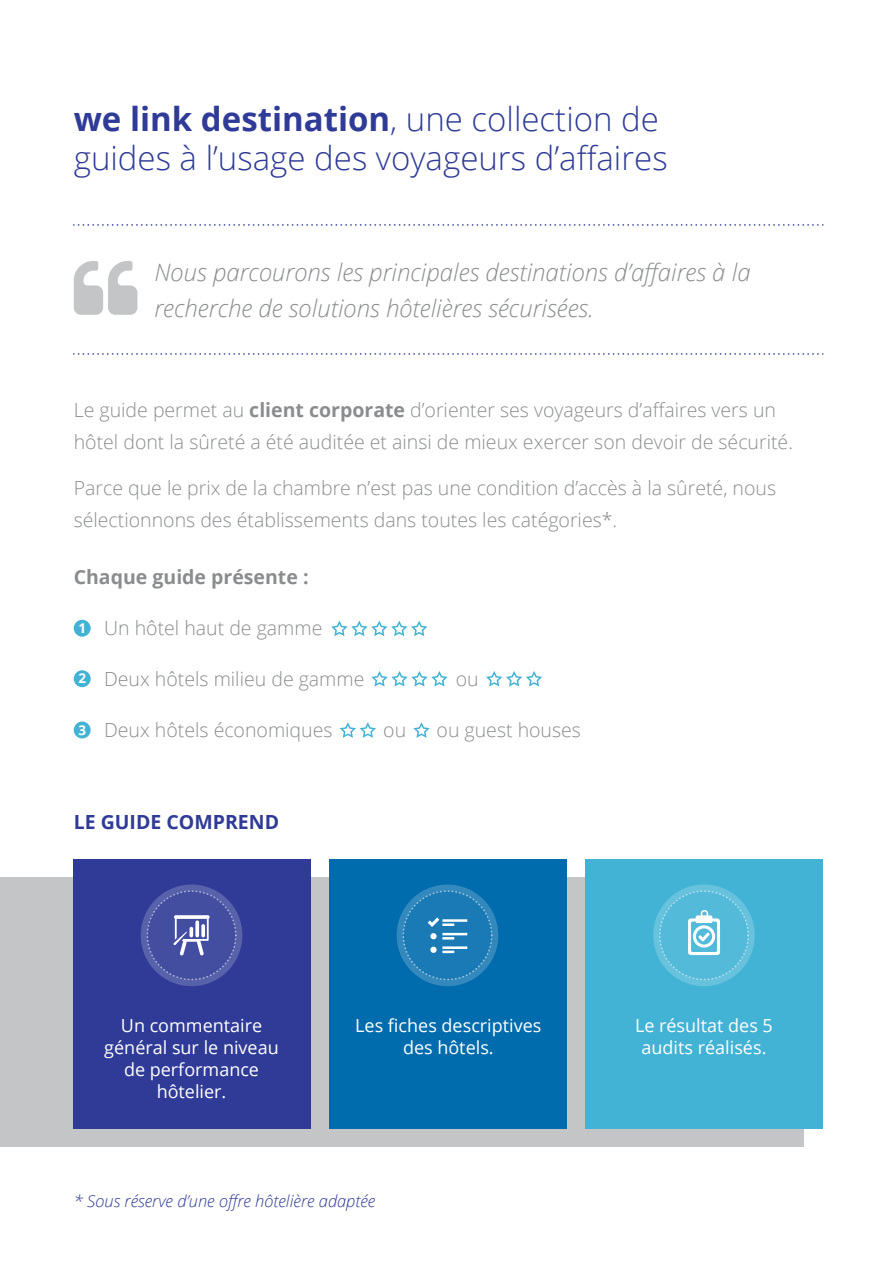
<style>
.page{position:relative;width:893px;height:1263px;background:#fff}
.page>*{position:absolute;margin:0;border:0;box-sizing:border-box;transform-origin:0 0}
.t1{font:300 33px/39.6px "Open Sans";color:#2f3b97}
.t2{font:italic 300 24px/36px "Open Sans";color:#8a8c8e}
.t3{font:300 19.5px/31.5px "Open Sans";color:#8a8c8e}
.t4{font:700 19.5px "Open Sans";color:#8a8c8e}
.t5{font:700 19.5px "Open Sans";color:#2f3b97}
.t6{font:18px/21.9px "Open Sans";color:#fff;text-align:center}
.t7{font:italic 300 16.5px "Open Sans";color:#2f3b97}
.t8{font:700 13.5px "Open Sans";color:#fff}
.s1{font-weight:700}
</style>
<div class="page">
<div style="left:0;top:877px;width:804px;height:270px;background:#c4c5c6"></div>
<div style="left:73px;top:859px;width:237px;height:269px;background:#2f3b97"></div>
<div style="left:329px;top:859px;width:238px;height:269px;background:#006cad"></div>
<div style="left:585px;top:859px;width:238px;height:269px;background:#42b3d5"></div>
<svg style="left:141px;top:884px;width:101px;height:102px;background:#5963ab"></svg>
<div style="left:147px;top:891px;width:89px;height:88px;background:#434ea1;border-radius:50%"></div>
<div style="left:146px;top:890px;width:91px;height:90px;border:2px dashed #fff;border-radius:50%"></div>
<svg style="left:74px;top:224px;width:750px;height:2px"></svg>
<svg style="left:74px;top:353px;width:750px;height:2px"></svg>
<div style="left:74px;top:620px;width:17px;height:17px;background:#42b3d5;border-radius:50%"></div>
<div style="left:74px;top:670px;width:17px;height:17px;background:#42b3d5;border-radius:50%"></div>
<div style="left:74px;top:721px;width:17px;height:17px;background:#42b3d5;border-radius:50%"></div>
<svg style="left:486px;top:671px;width:56px;height:15px"></svg>
<svg style="left:340px;top:722px;width:36px;height:16px"></svg>
<svg style="left:413px;top:722px;width:17px;height:16px"></svg>
<svg style="left:371px;top:671px;width:77px;height:15px"></svg>
<svg style="left:331px;top:621px;width:96px;height:15px"></svg>
<svg style="left:173px;top:915px;width:37px;height:41px"></svg>
<svg style="left:397px;top:884px;width:101px;height:102px;background:#3489bd"></svg>
<div style="left:403px;top:891px;width:89px;height:88px;background:#197ab5;border-radius:50%"></div>
<div style="left:402px;top:890px;width:90px;height:90px;border:2px dashed #fff;border-radius:50%"></div>
<svg style="left:653px;top:884px;width:102px;height:102px;background:#67c2dd"></svg>
<div style="left:660px;top:891px;width:88px;height:88px;background:#54bad9;border-radius:50%"></div>
<div style="left:659px;top:890px;width:90px;height:90px;border:2px dashed #fff;border-radius:50%"></div>
<svg style="left:688px;top:910px;width:32px;height:45px"></svg>
<hr style="left:442px;top:919px;width:25px;height:3px;background:#fff">
<div style="left:430px;top:933px;width:7px;height:6px;background:#fff;border-radius:50%"></div>
<div style="left:430px;top:947px;width:7px;height:6px;background:#fff;border-radius:50%"></div>
<hr style="left:442px;top:933px;width:25px;height:2px;background:#fff">
<svg style="left:442px;top:937px;width:12px;height:2px"></svg>
<hr style="left:442px;top:946px;width:25px;height:3px;background:#fff">
<svg style="left:442px;top:951px;width:12px;height:2px"></svg>
<svg style="left:428px;top:917px;width:26px;height:10px"></svg>
<svg style="left:74px;top:261px;width:63px;height:54px"></svg>
<h1 class="t1" style="left:74px;top:98px;width:595px"><span class="s1">we link destination</span>, une collection de guides à l’usage des voyageurs d’affaires</h1>
<p class="t2" style="left:154px;top:254px;width:598px">Nous parcourons les principales destinations d’affaires à la recherche de solutions hôtelières sécurisées.</p>
<p class="t3" style="left:74px;top:394px;width:721px">Le guide permet au <span class="s1">client corporate</span> d’orienter ses voyageurs d’affaires vers un hôtel dont la sûreté a été auditée et ainsi de mieux exercer son devoir de sécurité.</p>
<p class="t3" style="left:74px;top:472px;width:704px">Parce que le prix de la chambre n’est pas une condition d’accès à la sûreté, nous sélectionnons des établissements dans toutes les catégories*.</p>
<p class="t4" style="left:74px;top:563px;width:236px">Chaque guide présente :</p>
<p class="t3" style="left:104px;top:611px;width:220px">Un hôtel haut de gamme</p>
<p class="t3" style="left:104px;top:662px;width:262px">Deux hôtels milieu de gamme</p>
<p class="t3" style="left:456px;top:662px;width:24px">ou</p>
<p class="t3" style="left:104px;top:713px;width:230px">Deux hôtels économiques</p>
<p class="t3" style="left:383px;top:713px;width:24px">ou</p>
<p class="t3" style="left:437px;top:713px;width:146px">ou guest houses</p>
<p class="t8" style="left:78px;top:618px;width:9px">1</p>
<p class="t8" style="left:78px;top:669px;width:9px">2</p>
<p class="t8" style="left:78px;top:720px;width:9px">3</p>
<p class="t5" style="left:74px;top:808px;width:207px">LE GUIDE COMPREND</p>
<p class="t6" style="left:104px;top:1014px;width:176px">Un commentaire général sur le niveau de performance hôtelier.</p>
<p class="t6" style="left:355px;top:1014px;width:188px">Les fiches descriptives des hôtels.</p>
<p class="t6" style="left:635px;top:1014px;width:139px">Le résultat des 5 audits réalisés.</p>
<p class="t7" style="left:74px;top:1190px;width:303px">* Sous réserve d’une offre hôtelière adaptée</p>
</div>
